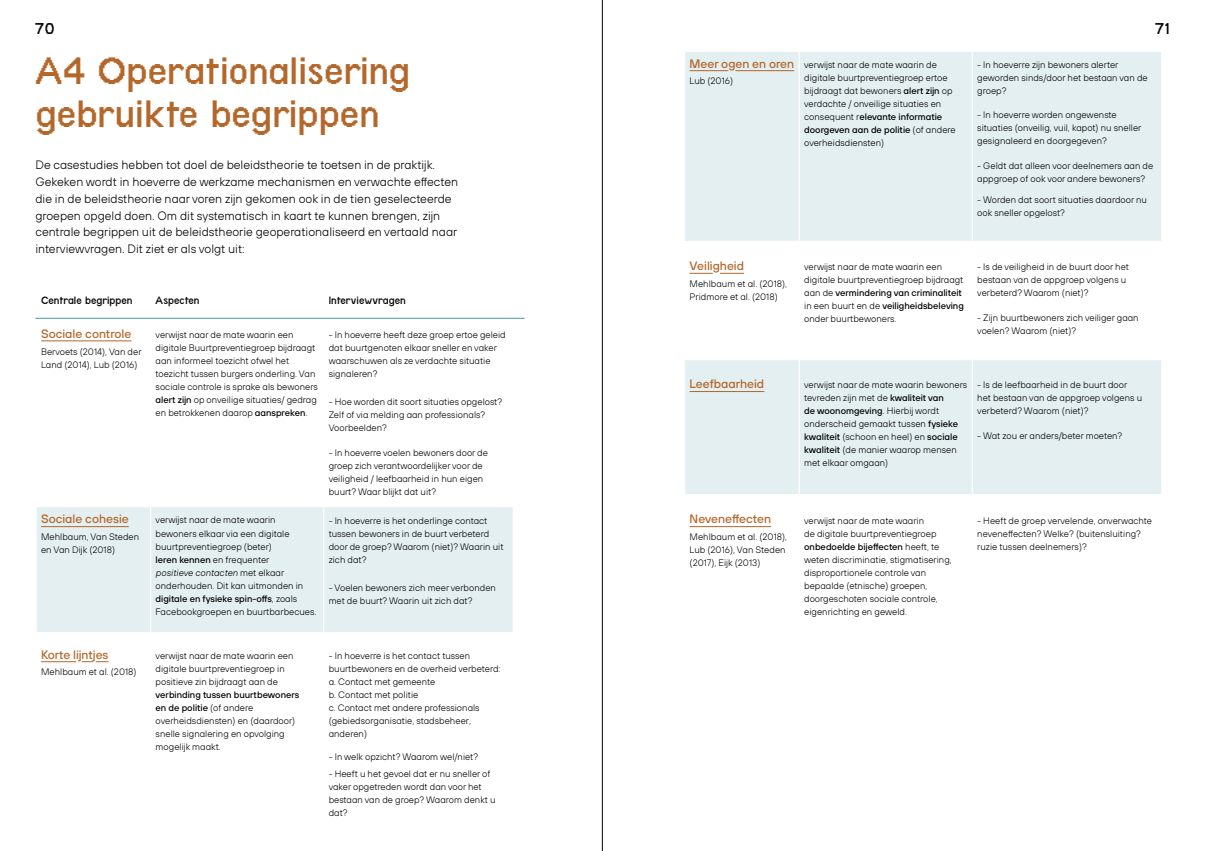
<style>
.page{position:relative;width:1205px;height:851px;background:#fff}
.page>*{position:absolute;margin:0;border:0;box-sizing:border-box;transform-origin:0 0}
.t1{font:42.5px/42.5px "Terminal Grotesque";color:#b4672a}
.t2{font:17.5px "Terminal Grotesque";color:#000}
.t3{font:300 12.25px/16.9px "TT Hoves";color:#000}
.t4{font:500 12.25px "TT Hoves";color:#b4672a}
.t5{font:11.88px "Terminal Grotesque";color:#000}
.t6{font:300 9.38px/13px "TT Hoves";color:#000}
.s1{font-weight:500}
.s2{font-style:italic}
</style>
<div class="page">
<div style="left:37px;top:507px;width:476px;height:124px;background:#e3eff1"></div>
<hr style="left:150px;top:507px;width:1px;height:124px;background:#fff">
<hr style="left:323px;top:507px;width:1px;height:124px;background:#fff">
<hr style="left:41px;top:340px;width:90px;height:1px;background:#b4672a">
<hr style="left:41px;top:526px;width:88px;height:1px;background:#b4672a">
<hr style="left:41px;top:661px;width:35px;height:1px;background:#b4672a">
<svg style="left:82px;top:661px;width:27px;height:1px"></svg>
<svg style="left:685px;top:52px;width:476px;height:442px;fill:#e3eff1"></svg>
<hr style="left:684px;top:241px;width:115px;height:1px;background:#fff">
<hr style="left:798px;top:52px;width:2px;height:189px;background:#fff">
<hr style="left:799px;top:241px;width:173px;height:1px;background:#fff">
<hr style="left:971px;top:52px;width:2px;height:189px;background:#fff">
<hr style="left:972px;top:241px;width:190px;height:1px;background:#fff">
<hr style="left:684px;top:359px;width:115px;height:1px;background:#fff">
<hr style="left:799px;top:359px;width:173px;height:1px;background:#fff">
<hr style="left:798px;top:360px;width:2px;height:134px;background:#fff">
<hr style="left:972px;top:359px;width:190px;height:1px;background:#fff">
<hr style="left:971px;top:360px;width:2px;height:134px;background:#fff">
<hr style="left:689px;top:70px;width:39px;height:1px;background:#b4672a">
<hr style="left:735px;top:70px;width:59px;height:1px;background:#b4672a">
<svg style="left:689px;top:273px;width:24px;height:1px"></svg>
<svg style="left:720px;top:273px;width:24px;height:1px"></svg>
<hr style="left:689px;top:391px;width:75px;height:1px;background:#b4672a">
<hr style="left:689px;top:526px;width:82px;height:1px;background:#b4672a">
<hr style="left:35px;top:317px;width:489px;height:2px;background:#6dacba">
<hr style="left:602px;top:0;width:1px;height:850px;background:#000">
<h2 class="t2" style="left:35px;top:20px;width:21px">70</h2>
<h2 class="t2" style="left:1155px;top:20px;width:16px">71</h2>
<h1 class="t1" style="left:35px;top:50px;width:376px">A4 Operationalisering gebruikte begrippen</h1>
<p class="t3" style="left:35px;top:156px;width:424px">De casestudies hebben tot doel de beleidstheorie te toetsen in de praktijk.<br>Gekeken wordt in hoeverre de werkzame mechanismen en verwachte effecten die in de beleidstheorie naar voren zijn gekomen ook in de tien geselecteerde groepen opgeld doen. Om dit systematisch in kaart te kunnen brengen, zijn centrale begrippen uit de beleidstheorie geoperationaliseerd en vertaald naar interviewvragen. Dit ziet er als volgt uit:</p>
<p class="t5" style="left:41px;top:294px;width:93px">Centrale begrippen</p>
<p class="t5" style="left:156px;top:294px;width:45px">Aspecten</p>
<p class="t5" style="left:329px;top:294px;width:79px">Interviewvragen</p>
<h3 class="t4" style="left:41px;top:325px;width:92px">Sociale controle</h3>
<p class="t6" style="left:41px;top:344px;width:102px">Bervoets (2014), Van der<br>Land (2014), Lub (2016)</p>
<p class="t6" style="left:156px;top:328px;width:164px">verwijst naar de mate waarin een digitale Buurtpreventiegroep bijdraagt aan informeel toezicht ofwel het toezicht tussen burgers onderling. Van sociale controle is sprake als bewoners <span class="s1">alert zijn</span> op onveilige situaties/ gedrag en betrokkenen daarop <span class="s1">aanspreken</span>.</p>
<p class="t6" style="left:329px;top:328px;width:179px">- In hoeverre heeft deze groep ertoe geleid dat buurtgenoten elkaar sneller en vaker waarschuwen als ze verdachte situatie signaleren?</p>
<p class="t6" style="left:329px;top:395px;width:175px">- Hoe worden dit soort situaties opgelost?<br>Zelf of via melding aan professionals?<br>Voorbeelden?</p>
<p class="t6" style="left:329px;top:446px;width:161px">- In hoeverre voelen bewoners door de groep zich verantwoordelijker voor de veiligheid / leefbaarheid in hun eigen buurt? Waar blijkt dat uit?</p>
<h3 class="t4" style="left:41px;top:511px;width:89px">Sociale cohesie</h3>
<p class="t6" style="left:41px;top:530px;width:100px">Mehlbaum, Van Steden en Van Dijk (2018)</p>
<h3 class="t4" style="left:41px;top:646px;width:69px">Korte lijntjes</h3>
<p class="t6" style="left:41px;top:665px;width:97px">Mehlbaum et al. (2018)</p>
<p class="t6" style="left:156px;top:513px;width:162px">verwijst naar de mate waarin bewoners elkaar via een digitale buurtpreventiegroep (beter)<br><span class="s1">leren kennen</span> en frequenter<br><span class="s2">positieve contacten</span> met elkaar onderhouden. Dit kan uitmonden in <span class="s1">digitale en fysieke spin-offs</span>, zoals<br>Facebookgroepen en buurtbarbecues.</p>
<p class="t6" style="left:329px;top:513px;width:176px">- In hoeverre is het onderlinge contact tussen bewoners in de buurt verbeterd door de groep? Waarom (niet)? Waarin uit zich dat?</p>
<p class="t6" style="left:329px;top:581px;width:169px">- Voelen bewoners zich meer verbonden met de buurt? Waarin uit zich dat?</p>
<p class="t6" style="left:156px;top:648px;width:139px">verwijst naar de mate waarin een digitale buurtpreventiegroep in positieve zin bijdraagt aan de</p>
<p class="t6" style="left:156px;top:687px;width:145px"><span class="s1">verbinding tussen buurtbewoners en de politie</span> (of andere overheidsdiensten) en (daardoor) snelle signalering en opvolging mogelijk maakt.</p>
<p class="t6" style="left:329px;top:648px;width:173px">- In hoeverre is het contact tussen buurtbewoners en de overheid verbeterd: a. Contact met gemeente<br>b. Contact met politie<br>c. Contact met andere professionals (gebiedsorganisatie, stadsbeheer, anderen)</p>
<p class="t6" style="left:329px;top:749px;width:151px">- In welk opzicht? Waarom wel/niet?</p>
<p class="t6" style="left:329px;top:766px;width:168px">- Heeft u het gevoel dat er nu sneller of vaker opgetreden wordt dan voor het bestaan van de groep? Waarom denkt u dat?</p>
<h3 class="t4" style="left:689px;top:55px;width:106px">Meer ogen en oren</h3>
<p class="t6" style="left:689px;top:74px;width:45px">Lub (2016)</p>
<p class="t6" style="left:804px;top:58px;width:153px">verwijst naar de mate waarin de digitale buurtpreventiegroep ertoe bijdraagt dat bewoners <span class="s1">alert zijn</span> op verdachte / onveilige situaties en consequent r<span class="s1">elevante informatie doorgeven aan de politie</span> (of andere overheidsdiensten)</p>
<p class="t6" style="left:977px;top:58px;width:172px">- In hoeverre zijn bewoners alerter geworden sinds/door het bestaan van de groep?</p>
<p class="t6" style="left:977px;top:108px;width:166px">- In hoeverre worden ongewenste situaties (onveilig, vuil, kapot) nu sneller gesignaleerd en doorgegeven?</p>
<p class="t6" style="left:977px;top:159px;width:178px">- Geldt dat alleen voor deelnemers aan de appgroep of ook voor andere bewoners?</p>
<p class="t6" style="left:977px;top:193px;width:171px">- Worden dat soort situaties daardoor nu ook sneller opgelost?</p>
<h3 class="t4" style="left:689px;top:258px;width:56px">Veiligheid</h3>
<p class="t6" style="left:689px;top:277px;width:99px">Mehlbaum et al. (2018),<br>Pridmore et al. (2018)</p>
<p class="t6" style="left:804px;top:260px;width:161px">verwijst naar de mate waarin een digitale buurtpreventiegroep bijdraagt aan de <span class="s1">vermindering van criminaliteit </span>in een buurt en de <span class="s1">veiligheidsbeleving </span>onder buurtbewoners.</p>
<p class="t6" style="left:977px;top:260px;width:153px">- Is de veiligheid in de buurt door het bestaan van de appgroep volgens u verbeterd? Waarom (niet)?</p>
<p class="t6" style="left:977px;top:311px;width:163px">- Zijn buurtbewoners zich veiliger gaan voelen? Waarom (niet)?</p>
<h3 class="t4" style="left:689px;top:376px;width:76px">Leefbaarheid</h3>
<p class="t6" style="left:804px;top:378px;width:165px">verwijst naar de mate waarin bewoners tevreden zijn met de <span class="s1">kwaliteit van<br>de woonomgeving</span>. Hierbij wordt onderscheid gemaakt tussen <span class="s1">fysieke kwaliteit</span> (schoon en heel) en <span class="s1">sociale kwaliteit</span> (de manier waarop mensen met elkaar omgaan)</p>
<p class="t6" style="left:977px;top:378px;width:166px">- Is de leefbaarheid in de buurt door het bestaan van de appgroep volgens u verbeterd? Waarom (niet)?</p>
<p class="t6" style="left:977px;top:429px;width:147px">- Wat zou er anders/beter moeten?</p>
<h3 class="t4" style="left:689px;top:511px;width:83px">Neveneffecten</h3>
<p class="t6" style="left:689px;top:530px;width:99px">Mehlbaum et al. (2018),<br>Lub (2016), Van Steden (2017), Eijk (2013)</p>
<p class="t6" style="left:804px;top:513px;width:149px">verwijst naar de mate waarin<br>de digitale buurtpreventiegroep <span class="s1">onbedoelde bijeffecten</span> heeft, te weten discriminatie, stigmatisering, disproportionele controle van bepaalde (etnische) groepen, doorgeschoten sociale controle, eigenrichting en geweld.</p>
<p class="t6" style="left:977px;top:513px;width:176px">- Heeft de groep vervelende, onverwachte neveneffecten? Welke? (buitensluiting? ruzie tussen deelnemers)?</p>
</div>
